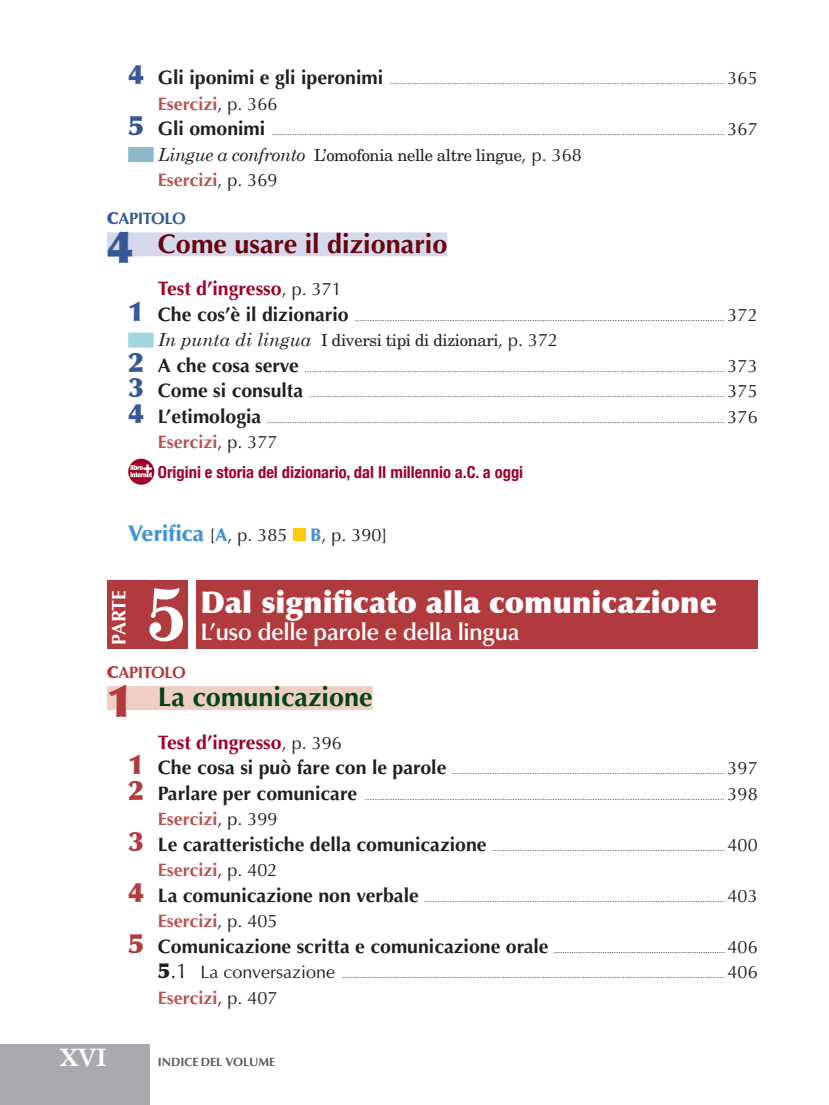
<style>
.page{position:relative;width:829px;height:1105px;background:#fff}
.page>*{position:absolute;margin:0;border:0;box-sizing:border-box;transform-origin:0 0}
.t1{font:700 75px "Century Schoolbook";color:#fff}
.t2{font:900 30px "Optima LT Std";color:#fff}
.t3{font:700 27px "Optima LT Std";color:#670110}
.t4{font:700 27px "Optima LT Std";color:#004512}
.t5{font:600 24px "Optima LT Std";letter-spacing:-.02em;color:#fff}
.t6{font:700 24px "Century Schoolbook";color:#fff}
.t7{font:900 22.5px "Optima LT Std";letter-spacing:-.01em;color:#4194d0}
.t8{font:700 19.5px "Optima LT Std";color:#9d0228}
.t9{font:700 19.5px "Optima LT Std";letter-spacing:-.02em;color:#fff}
.t10{font:700 18px "Optima LT Std";color:#b85453}
.t11{font:18px "Optima LT Std";color:#231f20}
.t12{font:16.5px "New Century Schlbk LT Std";letter-spacing:-.02em;color:#231f20}
.t13{font:700 condensed 16.5px "Helvetica Neue";color:#9d0228}
.t14{font:700 16.5px "Optima LT Std";letter-spacing:-.025em;color:#355896}
.t15{font:700 16.5px "Optima LT Std";letter-spacing:-.025em;color:#b03a3e}
.t16{font:700 12px "Optima LT Std";color:#57585a}
.t17{font:9px "Optima LT Std";color:#231f20}
.s1{font-weight:900;font-size:27px;color:#355896}
.s2{font-weight:700;font-size:19.5px}
.s3{font-size:18px}
.s4{font-weight:400;color:#231f20}
.s5{font-family:"Century Schoolbook";font-style:italic;font-size:18px}
.s6{font-family:"Optima LT Std";font-size:18px}
.s7{font-weight:900}
.s8{font-weight:900;font-size:45px;color:#355896}
.s9{font-weight:400;font-size:18px;color:#231f20}
.s10{font-weight:900;color:#4194d0}
.s11{font-weight:900;font-size:45px;color:#b03a3e}
.s12{font-weight:900;font-size:27px;color:#b03a3e}
.s13{font-weight:900;font-size:21px}
.s14{font-size:21px}
</style>
<div class="page">
<div style="left:0;top:1044px;width:149px;height:61px;background:#a8a9ad"></div>
<div style="left:128px;top:147px;width:26px;height:15px;background:#8fb9ca"></div>
<div style="left:107px;top:232px;width:42px;height:24px;background:#d5d9ea"></div>
<div style="left:149px;top:232px;width:298px;height:24px;background:#d5d9ea"></div>
<div style="left:128px;top:333px;width:26px;height:15px;background:#a3d7dd"></div>
<div style="left:107px;top:686px;width:42px;height:24px;background:#eecec5"></div>
<div style="left:149px;top:686px;width:223px;height:24px;background:#eecec5"></div>
<div style="left:293px;top:528px;width:12px;height:13px;background:#feca0a"></div>
<div style="left:196px;top:581px;width:561px;height:68px;background:#b03a3e"></div>
<div style="left:107px;top:581px;width:81px;height:68px;background:#b03a3e"></div>
<svg style="left:128px;top:459px;width:26px;height:26px"></svg>
<svg style="left:130px;top:464px;width:22px;height:13px"></svg>
<p class="t17" style="left:128px;top:77px;width:631px"><span class="s1">4</span> <span class="s2">Gli iponimi e gli iperonimi</span> ...................................................................................................................................... <span class="s3">365</span></p>
<h3 class="t10" style="left:158px;top:96px;width:121px">Esercizi<span class="s4">, p. 366</span></h3>
<p class="t17" style="left:128px;top:128px;width:631px"><span class="s1">5</span> <span class="s2">Gli omonimi</span> ..................................................................................................................................................................................... <span class="s3">367</span></p>
<h3 class="t12" style="left:158px;top:148px;width:425px"><span class="s5">Lingue a confronto</span> L’omofonia nelle altre lingue<span class="s6">, p. 368</span></h3>
<h3 class="t10" style="left:158px;top:173px;width:121px">Esercizi<span class="s4">, p. 369</span></h3>
<h3 class="t14" style="left:107px;top:212px;width:81px"><span class="s7">C</span>APITOLO</h3>
<h3 class="t3" style="left:107px;top:232px;width:342px"><span class="s8">4</span> Come usare il dizionario</h3>
<h3 class="t8" style="left:158px;top:281px;width:185px">Test d’ingresso<span class="s9">, p. 371</span></h3>
<p class="t17" style="left:128px;top:314px;width:631px"><span class="s1">1</span> <span class="s2">Che cos’è il dizionario</span> .................................................................................................................................................... <span class="s3">372</span></p>
<h3 class="t12" style="left:158px;top:334px;width:402px"><span class="s5">In punta di lingua</span> I diversi tipi di dizionari<span class="s6">, p. 372</span></h3>
<p class="t17" style="left:128px;top:365px;width:631px"><span class="s1">2</span> <span class="s2">A che cosa serve</span> ........................................................................................................................................................................ <span class="s3">373</span></p>
<p class="t17" style="left:128px;top:390px;width:631px"><span class="s1">3</span> <span class="s2">Come si consulta</span> ...................................................................................................................................................................... <span class="s3">375</span></p>
<p class="t17" style="left:128px;top:416px;width:631px"><span class="s1">4</span> <span class="s2">L’etimologia</span> ....................................................................................................................................................................................... <span class="s3">376</span></p>
<h3 class="t10" style="left:158px;top:435px;width:121px">Esercizi<span class="s4">, p. 377</span></h3>
<h3 class="t13" style="left:158px;top:462px;width:367px">Origini e storia del dizionario, dal II millennio a.C. a oggi</h3>
<h3 class="t7" style="left:128px;top:524px;width:161px">Verifica <span class="s9">[</span><span class="s3">A</span><span class="s9">, p. 385</span></h3>
<h3 class="t11" style="left:310px;top:527px;width:79px"><span class="s10">B</span>, p. 390]</h3>
<h3 class="t9" style="left:111px;top:645px;width:55px;rotate:-90deg">PARTE</h3>
<h1 class="t1" style="left:145px;top:566px;width:45px">5</h1>
<h2 class="t2" style="left:200px;top:589px;width:518px">Dal significato alla comunicazione</h2>
<h3 class="t5" style="left:200px;top:622px;width:321px">L’uso delle parole e della lingua</h3>
<h3 class="t15" style="left:107px;top:666px;width:81px"><span class="s7">C</span>APITOLO</h3>
<h3 class="t4" style="left:107px;top:686px;width:267px"><span class="s11">1</span> La comunicazione</h3>
<h3 class="t8" style="left:158px;top:734px;width:185px">Test d’ingresso<span class="s9">, p. 396</span></h3>
<p class="t17" style="left:128px;top:768px;width:631px"><span class="s12">1</span> <span class="s2">Che cosa si può fare con le parole</span> ............................................................................................................. <span class="s3">397</span></p>
<p class="t17" style="left:128px;top:793px;width:631px"><span class="s12">2</span> <span class="s2">Parlare per comunicare</span> ................................................................................................................................................ <span class="s3">398</span></p>
<h3 class="t10" style="left:158px;top:812px;width:121px">Esercizi<span class="s4">, p. 399</span></h3>
<p class="t17" style="left:128px;top:844px;width:631px"><span class="s12">3</span> <span class="s2">Le caratteristiche della comunicazione</span> ............................................................................................. <span class="s3">400</span></p>
<h3 class="t10" style="left:158px;top:863px;width:121px">Esercizi<span class="s4">, p. 402</span></h3>
<p class="t17" style="left:128px;top:895px;width:631px"><span class="s12">4</span> <span class="s2">La comunicazione non verbale</span> ........................................................................................................................ <span class="s3">403</span></p>
<h3 class="t10" style="left:158px;top:914px;width:121px">Esercizi<span class="s4">, p. 405</span></h3>
<p class="t17" style="left:128px;top:946px;width:631px"><span class="s12">5</span> <span class="s2">Comunicazione scritta e comunicazione orale</span> ............................................................................. <span class="s3">406</span></p>
<p class="t17" style="left:158px;top:972px;width:601px"><span class="s13">5</span><span class="s14">.1</span> <span class="s3">La conversazione</span> ......................................................................................................................................................... <span class="s3">406</span></p>
<h3 class="t10" style="left:158px;top:990px;width:121px">Esercizi<span class="s4">, p. 407</span></h3>
<h3 class="t6" style="left:61px;top:1042px;width:48px">XVI</h3>
<h3 class="t16" style="left:158px;top:1057px;width:119px">INDICE DEL VOLUME</h3>
</div>
